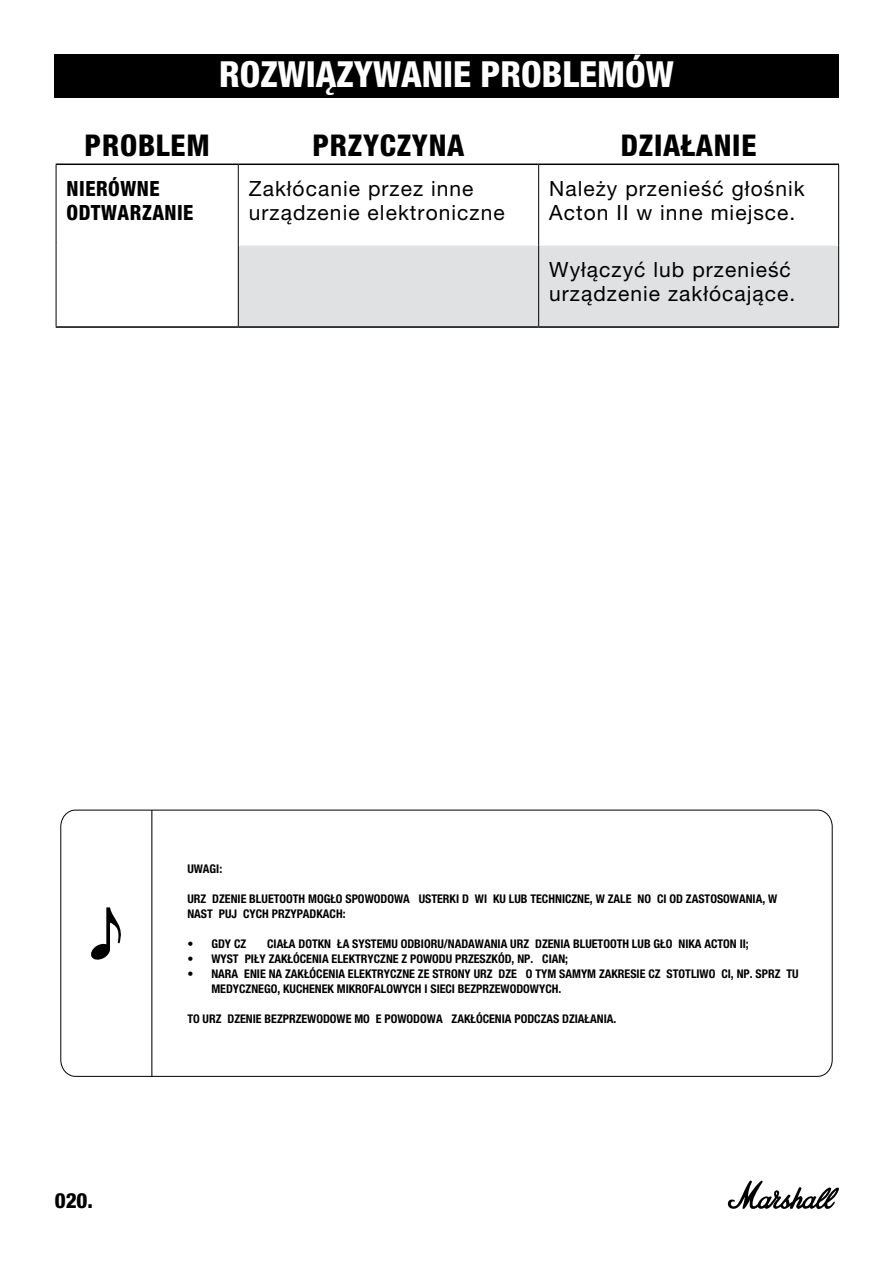
<style>
.page{position:relative;width:893px;height:1263px;background:#fff}
.page>*{position:absolute;margin:0;border:0;box-sizing:border-box;transform-origin:0 0}
.t1{font:800 condensed 36px "Helvetica Neue LT Pro";color:#fff}
.t2{font:800 condensed 30px "Helvetica Neue LT Pro";letter-spacing:.025em;color:#000}
.t3{font:21px/24px "Helvetica Neue LT Pro";letter-spacing:.05em;color:#000}
.t4{font:800 condensed 21px/24px "Helvetica Neue LT Pro";letter-spacing:.025em;color:#000}
.t5{font:800 condensed 21px "Helvetica Neue LT Std";color:#000}
.t6{font:700 condensed 12px/15px "Helvetica Neue LT Std";color:#000}
</style>
<div class="page">
<svg style="left:727px;top:1180px;width:112px;height:29px"></svg>
<div style="left:54px;top:54px;width:785px;height:44px;background:#000"></div>
<div style="left:239px;top:246px;width:599px;height:80px;background:#e0e1e2"></div>
<hr style="left:56px;top:326px;width:182px;height:2px;background:#000">
<hr style="left:56px;top:164px;width:182px;height:1px;background:#000">
<hr style="left:238px;top:164px;width:301px;height:1px;background:#000">
<hr style="left:539px;top:164px;width:300px;height:1px;background:#000">
<hr style="left:238px;top:326px;width:301px;height:2px;background:#000">
<hr style="left:539px;top:326px;width:300px;height:2px;background:#000">
<hr style="left:56px;top:165px;width:1px;height:81px;background:#000">
<hr style="left:56px;top:246px;width:1px;height:80px;background:#000">
<hr style="left:238px;top:165px;width:1px;height:81px;background:#000">
<hr style="left:538px;top:165px;width:1px;height:81px;background:#000">
<hr style="left:838px;top:165px;width:1px;height:81px;background:#000">
<hr style="left:238px;top:246px;width:1px;height:80px;background:#000">
<hr style="left:538px;top:246px;width:1px;height:80px;background:#000">
<hr style="left:838px;top:246px;width:1px;height:80px;background:#000">
<svg style="left:60px;top:809px;width:773px;height:268px"></svg>
<svg style="left:90px;top:907px;width:33px;height:54px"></svg>
<hr style="left:151px;top:810px;width:1px;height:267px;background:#000">
<h1 class="t1" style="left:219px;top:52px;width:456px">ROZWIĄZYWANIE PROBLEMÓW</h1>
<h2 class="t2" style="left:85px;top:127px;width:127px">PROBLEM</h2>
<h2 class="t2" style="left:312px;top:127px;width:154px">PRZYCZYNA</h2>
<h2 class="t2" style="left:621px;top:127px;width:137px">DZIAŁANIE</h2>
<h3 class="t4" style="left:67px;top:176px;width:128px">NIERÓWNE<br>ODTWARZANIE</h3>
<h3 class="t3" style="left:249px;top:176px;width:257px">Zakłócanie przez inne urządzenie elektroniczne</h3>
<h3 class="t3" style="left:549px;top:176px;width:257px">Należy przenieść głośnik<br>Acton II w inne miejsce.</h3>
<h3 class="t3" style="left:549px;top:257px;width:248px">Wyłączyć lub przenieść urządzenie zakłócające.</h3>
<h3 class="t5" style="left:55px;top:1187px;width:40px">020.</h3>
<p class="t6" style="left:187px;top:860px;width:36px">UWAGI:</p>
<p class="t6" style="left:187px;top:890px;width:591px">URZĄDZENIE BLUETOOTH MOGŁO SPOWODOWA USTERKI D WI KU LUB TECHNICZNE, W ZALE NO CI OD ZASTOSOWANIA, W<br>NAST PUJĄCYCH PRZYPADKACH:</p>
<p class="t6" style="left:187px;top:935px;width:64px">• GDY CZĘŚĆ</p>
<p class="t6" style="left:267px;top:935px;width:483px">CIAŁA DOTKN ŁA SYSTEMU ODBIORU/NADAWANIA URZĄDZENIA BLUETOOTH LUB GŁO NIKA ACTON II;</p>
<p class="t6" style="left:187px;top:950px;width:382px">• WYSTĄPIŁY ZAKŁÓCENIA ELEKTRYCZNE Z POWODU PRZESZKÓD, NP. CIAN;</p>
<p class="t6" style="left:211px;top:965px;width:589px;text-indent:-24px">• NARA ENIE NA ZAKŁÓCENIA ELEKTRYCZNE ZE STRONY URZĄDZE O TYM SAMYM ZAKRESIE CZ STOTLIWO CI, NP. SPRZ TU<br>MEDYCZNEGO, KUCHENEK MIKROFALOWYCH I SIECI BEZPRZEWODOWYCH.</p>
<p class="t6" style="left:187px;top:1010px;width:431px">TO URZĄDZENIE BEZPRZEWODOWE MO E POWODOWA ZAKŁÓCENIA PODCZAS DZIAŁANIA.</p>
</div>
